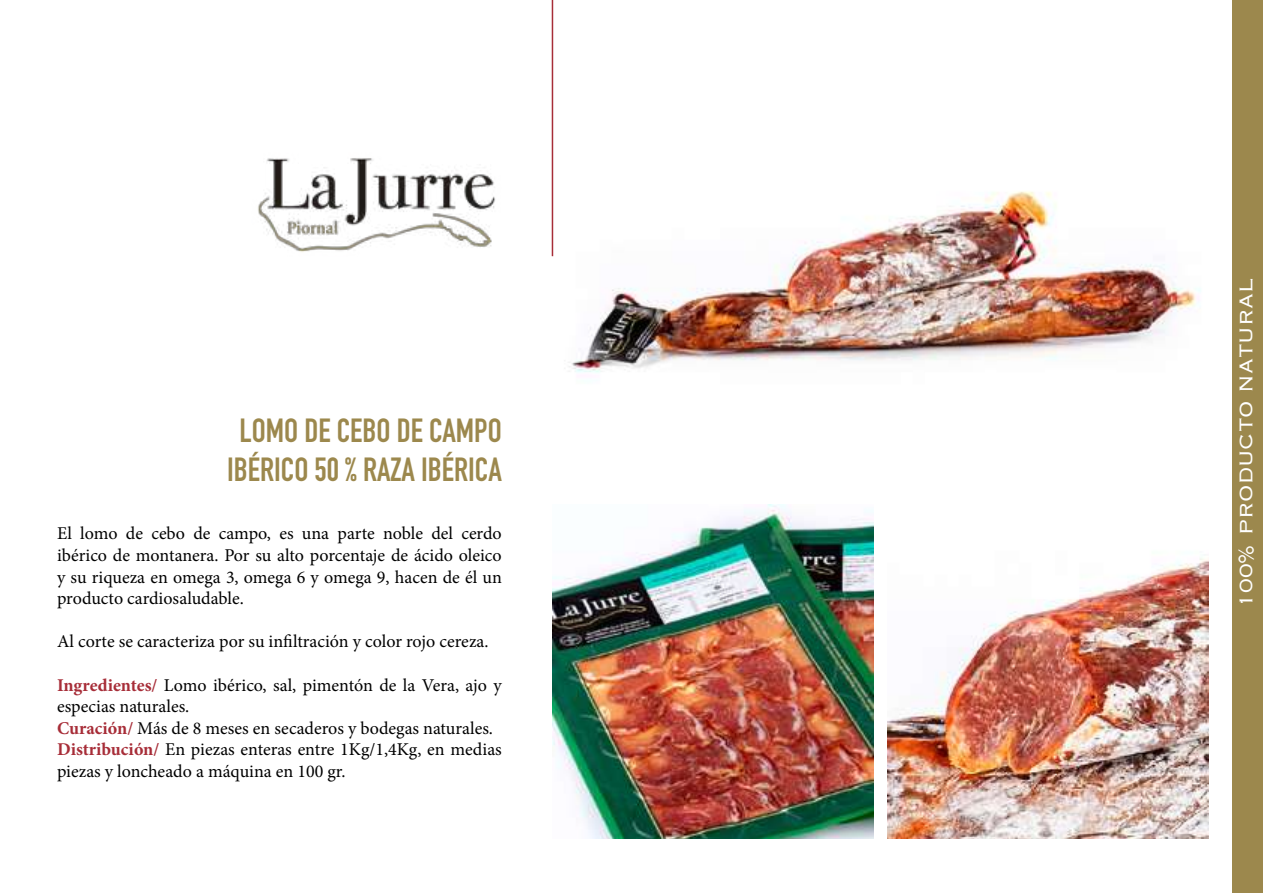
<style>
.page{position:relative;width:1263px;height:893px;background:#fff}
.page>*{position:absolute;margin:0;border:0;box-sizing:border-box;transform-origin:0 0}
.t1{font:700 33px/39.6px "DIN Condensed";color:#9c884d}
.t2{font:300 24px "Copperplate";color:#fff}
.t3{font:18px/21.6px "Minion Pro";color:#000;text-align:justify}
.s1{font-weight:700;color:#a72d38}
</style>
<div class="page">
<img style="left:258px;top:158px;width:238px;height:94px">
<img style="left:553px;top:73px;width:648px;height:300px">
<div style="left:1232px;top:0;width:31px;height:893px;background:#9c884d"></div>
<hr style="left:552px;top:0;width:1px;height:256px;background:#a72d38">
<img style="left:553px;top:505px;width:321px;height:334px">
<img style="left:888px;top:558px;width:321px;height:281px">
<h1 class="t1" style="left:227px;top:410px;width:276px;text-indent:77px">DE CEBO DE CAMPO<br>IBÉRICO 50 % RAZA IBÉRICA</h1>
<h1 class="t1" style="left:240px;top:410px;width:15px">LOMO</h1>
<p class="t3" style="left:57px;top:523px;width:446px">El lomo de cebo de campo, es una parte noble del cerdo ibérico de montanera. Por su alto porcentaje de ácido oleico y su riqueza en omega 3, omega 6 y omega 9, hacen de él un producto cardiosaludable.</p>
<p class="t3" style="left:57px;top:631px;width:433px">Al corte se caracteriza por su infiltración y color rojo cereza.</p>
<p class="t3" style="left:57px;top:674px;width:446px;text-align:left"><span class="s1">Ingredientes/</span> Lomo ibérico, sal, pimentón de la Vera, ajo y especias naturales.<br><span class="s1">Curación/</span> Más de 8 meses en secaderos y bodegas naturales.<br><span class="s1">Distribución/</span> En piezas enteras entre 1Kg/1,4Kg, en medias piezas y loncheado a máquina en 100 gr.</p>
<h2 class="t2" style="left:1230px;top:608px;width:331px;rotate:-90deg">100% PRODUCTO NATURAL</h2>
</div>
